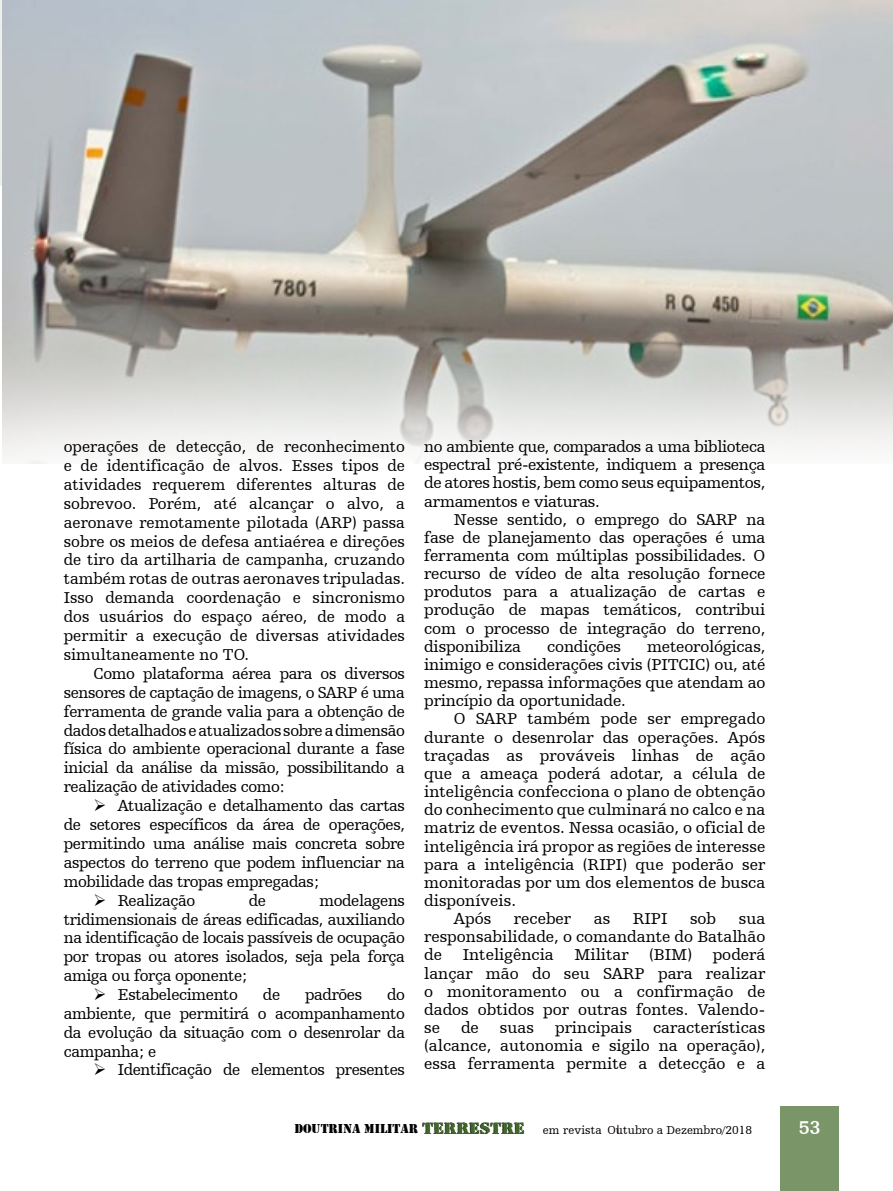
<style>
.page{position:relative;width:893px;height:1191px;background:#fff}
.page>*{position:absolute;margin:0;border:0;box-sizing:border-box;transform-origin:0 0}
.t1{font:700 19.5px "Humanist Slabserif 712 BT";color:#fff}
.t2{font:16.5px/18.9px "Humanist Slabserif 712 BT";color:#000;text-align:justify}
.t3{font:16.5px "Humanist Slabserif 712 BT";letter-spacing:-.02em;color:#000}
.t4{font:12px "Humanist Slabserif 712 BT";color:#000}
.s1{font-family:"Army";font-size:13.35px}
.s2{font-family:"Rubber Stamp Let Plain";font-size:17.1px}
</style>
<div class="page">
<div style="left:780px;top:1106px;width:59px;height:85px;background:#7a9669"></div>
<hr style="left:0;top:0;width:2px;height:186px;background:#ecf0ea">
<img style="left:2px;top:0;width:891px;height:463px">
<p class="t2" style="left:64px;top:437px;width:343px">operações de detecção, de reconhecimento e de identificação de alvos. Esses tipos de atividades requerem diferentes alturas de sobrevoo. Porém, até alcançar o alvo, a aeronave remotamente pilotada (ARP) passa sobre os meios de defesa antiaérea e direções de tiro da artilharia de campanha, cruzando também rotas de outras aeronaves tripuladas.<br>Isso demanda coordenação e sincronismo dos usuários do espaço aéreo, de modo a permitir a execução de diversas atividades simultaneamente no TO.</p>
<p class="t2" style="left:64px;top:663px;width:343px;text-indent:30px">Como plataforma aérea para os diversos sensores de captação de imagens, o SARP é uma ferramenta de grande valia para a obtenção de dados detalhados e atualizados sobre a dimensão física do ambiente operacional durante a fase inicial da análise da missão, possibilitando a realização de atividades como:</p>
<p class="t2" style="left:64px;top:796px;width:343px;text-indent:30px">➢ Atualização e detalhamento das cartas de setores específicos da área de operações, permitindo uma análise mais concreta sobre aspectos do terreno que podem influenciar na mobilidade das tropas empregadas;</p>
<p class="t3" style="left:94px;top:890px;width:103px">➢ Realização</p>
<p class="t2" style="left:249px;top:890px;width:19px">de</p>
<p class="t2" style="left:64px;top:890px;width:343px;text-indent:256px">modelagens tridimensionais de áreas edificadas, auxiliando na identificação de locais passíveis de ocupação por tropas ou atores isolados, seja pela força amiga ou força oponente;</p>
<p class="t3" style="left:94px;top:984px;width:146px">➢ Estabelecimento</p>
<p class="t2" style="left:263px;top:985px;width:19px">de</p>
<p class="t3" style="left:305px;top:984px;width:58px">padrões</p>
<p class="t2" style="left:64px;top:985px;width:343px;text-indent:323px">do ambiente, que permitirá o acompanhamento da evolução da situação com o desenrolar da campanha; e</p>
<p class="t3" style="left:94px;top:1059px;width:313px">➢ Identificação de elementos presentes</p>
<p class="t2" style="left:424px;top:437px;width:343px;line-height:18.3px">no ambiente que, comparados a uma biblioteca espectral pré-existente, indiquem a presença de atores hostis, bem como seus equipamentos, armamentos e viaturas.</p>
<p class="t2" style="left:424px;top:510px;width:343px;line-height:18.1px;text-indent:30px">Nesse sentido, o emprego do SARP na fase de planejamento das operações é uma ferramenta com múltiplas possibilidades. O recurso de vídeo de alta resolução fornece produtos para a atualização de cartas e produção de mapas temáticos, contribui com o processo de integração do terreno, disponibiliza</p>
<p class="t2" style="left:424px;top:637px;width:343px;line-height:18.1px;text-indent:223px">meteorológicas, inimigo e considerações civis (PITCIC) ou, até mesmo, repassa informações que atendam ao princípio da oportunidade.</p>
<p class="t2" style="left:454px;top:709px;width:313px">O SARP também pode ser empregado</p>
<p class="t2" style="left:424px;top:727px;width:343px">durante o desenrolar das operações. Após</p>
<p class="t2" style="left:424px;top:745px;width:343px">traçadas as prováveis linhas de ação</p>
<p class="t2" style="left:424px;top:763px;width:343px">que a ameaça poderá adotar, a célula de</p>
<p class="t2" style="left:424px;top:782px;width:343px">inteligência confecciona o plano de obtenção</p>
<p class="t2" style="left:424px;top:800px;width:343px">do conhecimento que culminará no calco e na</p>
<p class="t2" style="left:424px;top:818px;width:343px">matriz de eventos. Nessa ocasião, o oficial de</p>
<p class="t2" style="left:424px;top:836px;width:343px">inteligência irá propor as regiões de interesse</p>
<p class="t2" style="left:424px;top:854px;width:343px">para a inteligência (RIPI) que poderão ser</p>
<p class="t2" style="left:424px;top:872px;width:343px">monitoradas por um dos elementos de busca</p>
<p class="t2" style="left:424px;top:890px;width:93px">disponíveis.</p>
<p class="t2" style="left:454px;top:909px;width:39px">Após</p>
<p class="t2" style="left:514px;top:909px;width:59px">receber</p>
<p class="t2" style="left:594px;top:909px;width:18px">as</p>
<p class="t2" style="left:633px;top:909px;width:36px">RIPI</p>
<p class="t2" style="left:690px;top:909px;width:28px">sob</p>
<p class="t2" style="left:547px;top:636px;width:75px">condições</p>
<p class="t2" style="left:424px;top:909px;width:343px;line-height:18.1px;text-indent:315px">sua responsabilidade, o comandante do Batalhão de Inteligência Militar (BIM) poderá lançar mão do seu SARP para realizar o monitoramento ou a confirmação de dados obtidos por outras fontes. Valendo&shy;se</p>
<p class="t2" style="left:424px;top:1018px;width:343px;line-height:18.1px;text-indent:229px">características (alcance, autonomia e sigilo na operação), essa ferramenta permite a detecção e a</p>
<p class="t2" style="left:461px;top:1017px;width:19px">de</p>
<p class="t2" style="left:500px;top:1017px;width:36px">suas</p>
<p class="t2" style="left:555px;top:1017px;width:78px">principais</p>
<p class="t4" style="left:294px;top:1122px;width:459px"><span class="s1">DOUTRINA MILITAR</span> <span class="s2">TERRESTRE</span> em revista Outubro a Dezembro/2018</p>
<p class="t1" style="left:799px;top:1115px;width:23px">53</p>
</div>
